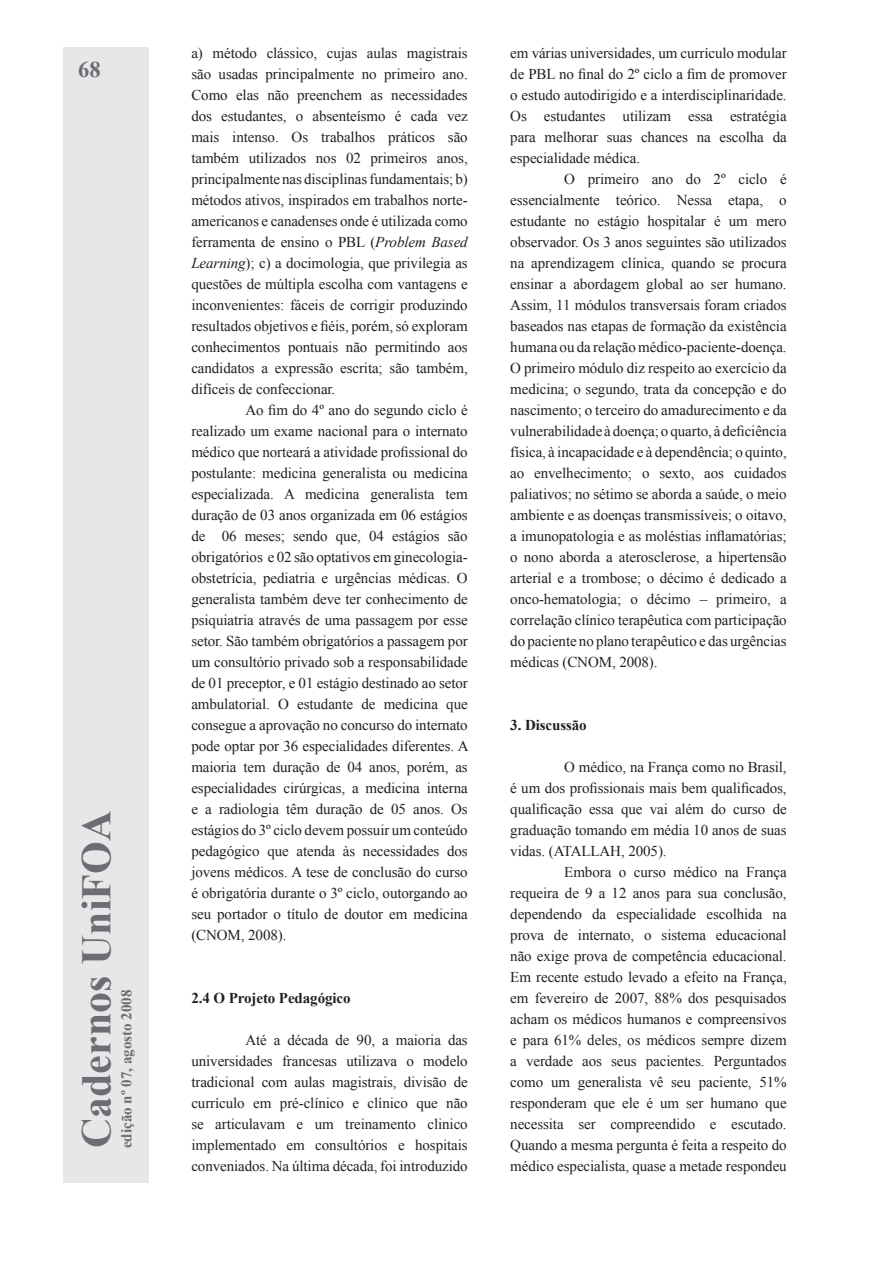
<style>
.page{position:relative;width:893px;height:1263px;background:#fff}
.page>*{position:absolute;margin:0;border:0;box-sizing:border-box;transform-origin:0 0}
.t1{font:700 42px "Times New Roman";color:#6c6d70}
.t2{font:700 22.5px "Times New Roman";color:#6c6d70}
.t3{font:15px/21px "Times New Roman";letter-spacing:-.005em;color:#231f20;text-align:justify}
.t4{font:700 15px "Times New Roman";letter-spacing:-.005em;color:#231f20}
.t5{font:700 15px "Times New Roman";color:#6c6d70}
.s1{font-style:italic}
</style>
<div class="page">
<div style="left:64px;top:47px;width:85px;height:1136px;background:#e6e7e9"></div>
<p class="t2" style="left:78px;top:54px;width:24px">68</p>
<p class="t1" style="left:68px;top:1148px;width:339px;rotate:-90deg">Cadernos UniFOA</p>
<p class="t5" style="left:116px;top:1148px;width:160px;rotate:-90deg">edição nº 07, agosto 2008</p>
<p class="t3" style="left:191px;top:42px;width:278px">a) método clássico, cujas aulas magistrais são usadas principalmente no primeiro ano.<br>Como elas não preenchem as necessidades dos estudantes, o absenteísmo é cada vez mais intenso. Os trabalhos práticos são também utilizados nos 02 primeiros anos, principalmente nas disciplinas fundamentais; b) métodos ativos, inspirados em trabalhos norte&shy;americanos e canadenses onde é utilizada como ferramenta de ensino o PBL (<span class="s1">Problem Based Learning</span>); c) a docimologia, que privilegia as questões de múltipla escolha com vantagens e inconvenientes: fáceis de corrigir produzindo resultados objetivos e fiéis, porém, só exploram conhecimentos pontuais não permitindo aos candidatos a expressão escrita; são também, difíceis de confeccionar.</p>
<p class="t3" style="left:191px;top:399px;width:279px;text-indent:54px">Ao fim do 4º ano do segundo ciclo é realizado um exame nacional para o internato médico que norteará a atividade profissional do postulante: medicina generalista ou medicina especializada. A medicina generalista tem duração de 03 anos organizada em 06 estágios de 06 meses; sendo que, 04 estágios são obrigatórios e 02 são optativos em ginecologia&shy;obstetrícia, pediatria e urgências médicas. O generalista também deve ter conhecimento de psiquiatria através de uma passagem por esse setor. São também obrigatórios a passagem por um consultório privado sob a responsabilidade de 01 preceptor, e 01 estágio destinado ao setor ambulatorial. O estudante de medicina que consegue a aprovação no concurso do internato pode optar por 36 especialidades diferentes. A maioria tem duração de 04 anos, porém, as especialidades cirúrgicas, a medicina interna e a radiologia têm duração de 05 anos. Os estágios do 3º ciclo devem possuir um conteúdo pedagógico que atenda às necessidades dos jovens médicos. A tese de conclusão do curso é obrigatória durante o 3º ciclo, outorgando ao seu portador o título de doutor em medicina (CNOM, 2008).</p>
<p class="t4" style="left:191px;top:987px;width:161px">2.4 O Projeto Pedagógico</p>
<p class="t3" style="left:191px;top:1029px;width:278px;text-indent:54px">Até a década de 90, a maioria das universidades francesas utilizava o modelo tradicional com aulas magistrais, divisão de currículo em pré-clínico e clínico que não se articulavam e um treinamento clinico implementado em consultórios e hospitais conveniados. Na última década, foi introduzido</p>
<p class="t3" style="left:510px;top:42px;width:278px">em várias universidades, um currículo modular de PBL no final do 2º ciclo a fim de promover o estudo autodirigido e a interdisciplinaridade.<br>Os estudantes utilizam essa estratégia para melhorar suas chances na escolha da especialidade médica.</p>
<p class="t3" style="left:510px;top:168px;width:278px;text-indent:54px">O primeiro ano do 2º ciclo é essencialmente teórico. Nessa etapa, o estudante no estágio hospitalar é um mero observador. Os 3 anos seguintes são utilizados na aprendizagem clínica, quando se procura ensinar a abordagem global ao ser humano.<br>Assim, 11 módulos transversais foram criados baseados nas etapas de formação da existência humana ou da relação médico-paciente-doença.<br>O primeiro módulo diz respeito ao exercício da medicina; o segundo, trata da concepção e do nascimento; o terceiro do amadurecimento e da vulnerabilidade à doença; o quarto, à deficiência física, à incapacidade e à dependência; o quinto, ao envelhecimento; o sexto, aos cuidados paliativos; no sétimo se aborda a saúde, o meio ambiente e as doenças transmissíveis; o oitavo, a imunopatologia e as moléstias inflamatórias; o nono aborda a aterosclerose, a hipertensão arterial e a trombose; o décimo é dedicado a onco-hematologia; o décimo – primeiro, a correlação clínico terapêutica com participação do paciente no plano terapêutico e das urgências médicas (CNOM, 2008).</p>
<p class="t4" style="left:510px;top:714px;width:78px">3. Discussão</p>
<p class="t3" style="left:510px;top:756px;width:278px;text-indent:54px">O médico, na França como no Brasil, é um dos profissionais mais bem qualificados, qualificação essa que vai além do curso de graduação tomando em média 10 anos de suas vidas. (ATALLAH, 2005).</p>
<p class="t3" style="left:510px;top:861px;width:278px;text-indent:54px">Embora o curso médico na França requeira de 9 a 12 anos para sua conclusão, dependendo da especialidade escolhida na prova de internato, o sistema educacional não exige prova de competência educacional.<br>Em recente estudo levado a efeito na França, em fevereiro de 2007, 88% dos pesquisados acham os médicos humanos e compreensivos e para 61% deles, os médicos sempre dizem a verdade aos seus pacientes. Perguntados como um generalista vê seu paciente, 51% responderam que ele é um ser humano que necessita ser compreendido e escutado.<br>Quando a mesma pergunta é feita a respeito do médico especialista, quase a metade respondeu</p>
</div>
